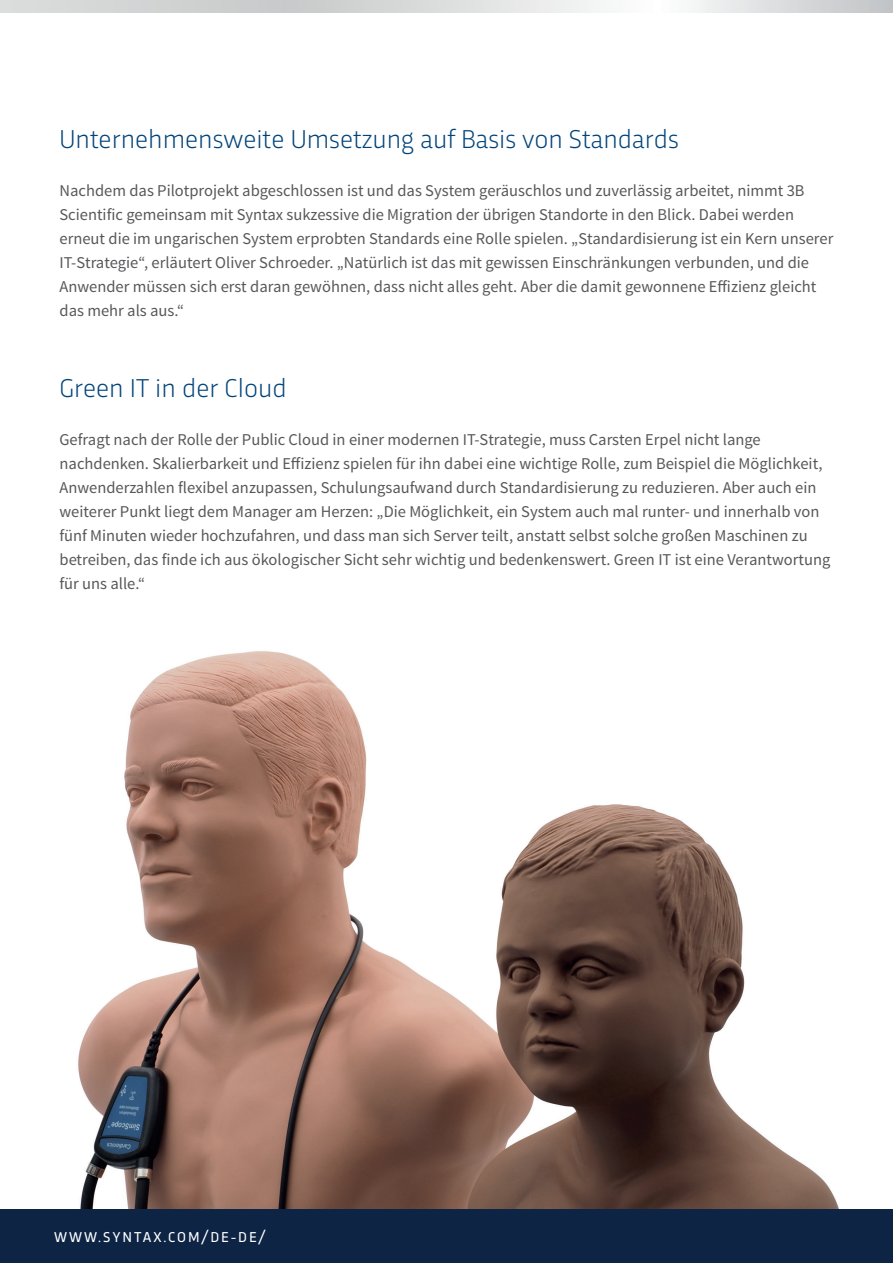
<style>
.page{position:relative;width:893px;height:1263px;background:#fff}
.page>*{position:absolute;margin:0;border:0;box-sizing:border-box;transform-origin:0 0}
.t1{font:300 27px "Trasandina";color:#00447b}
.t2{font:16.5px/24px "Source Sans Pro";color:#57585a}
.t3{font:15px "Trasandina";letter-spacing:.13em;color:#fff}
</style>
<div class="page">
<div style="left:0;top:1209px;width:893px;height:54px;background:#0d2445"></div>
<svg style="left:0;top:0;width:893px;height:13px"></svg>
<img style="left:78px;top:651px;width:761px;height:558px">
<h1 class="t1" style="left:60px;top:119px;width:621px">Unternehmensweite Umsetzung auf Basis von Standards</h1>
<p class="t2" style="left:60px;top:178px;width:775px">Nachdem das Pilotprojekt abgeschlossen ist und das System geräuschlos und zuverlässig arbeitet, nimmt 3B Scientific gemeinsam mit Syntax sukzessive die Migration der übrigen Standorte in den Blick. Dabei werden erneut die im ungarischen System erprobten Standards eine Rolle spielen. „Standardisierung ist ein Kern unserer IT-Strategie“, erläutert Oliver Schroeder. „Natürlich ist das mit gewissen Einschränkungen verbunden, und die Anwender müssen sich erst daran gewöhnen, dass nicht alles geht. Aber die damit gewonnene Effizienz gleicht das mehr als aus.“</p>
<h1 class="t1" style="left:60px;top:368px;width:229px">Green IT in der Cloud</h1>
<p class="t2" style="left:60px;top:427px;width:772px">Gefragt nach der Rolle der Public Cloud in einer modernen IT-Strategie, muss Carsten Erpel nicht lange nachdenken. Skalierbarkeit und Effizienz spielen für ihn dabei eine wichtige Rolle, zum Beispiel die Möglichkeit, Anwenderzahlen flexibel anzupassen, Schulungsaufwand durch Standardisierung zu reduzieren. Aber auch ein weiterer Punkt liegt dem Manager am Herzen: „Die Möglichkeit, ein System auch mal runter- und innerhalb von fünf Minuten wieder hochzufahren, und dass man sich Server teilt, anstatt selbst solche großen Maschinen zu betreiben, das finde ich aus ökologischer Sicht sehr wichtig und bedenkenswert. Green IT ist eine Verantwortung für uns alle.“</p>
<p class="t3" style="left:54px;top:1225px;width:213px">WWW.SYNTAX.COM/DE-DE/</p>
</div>
